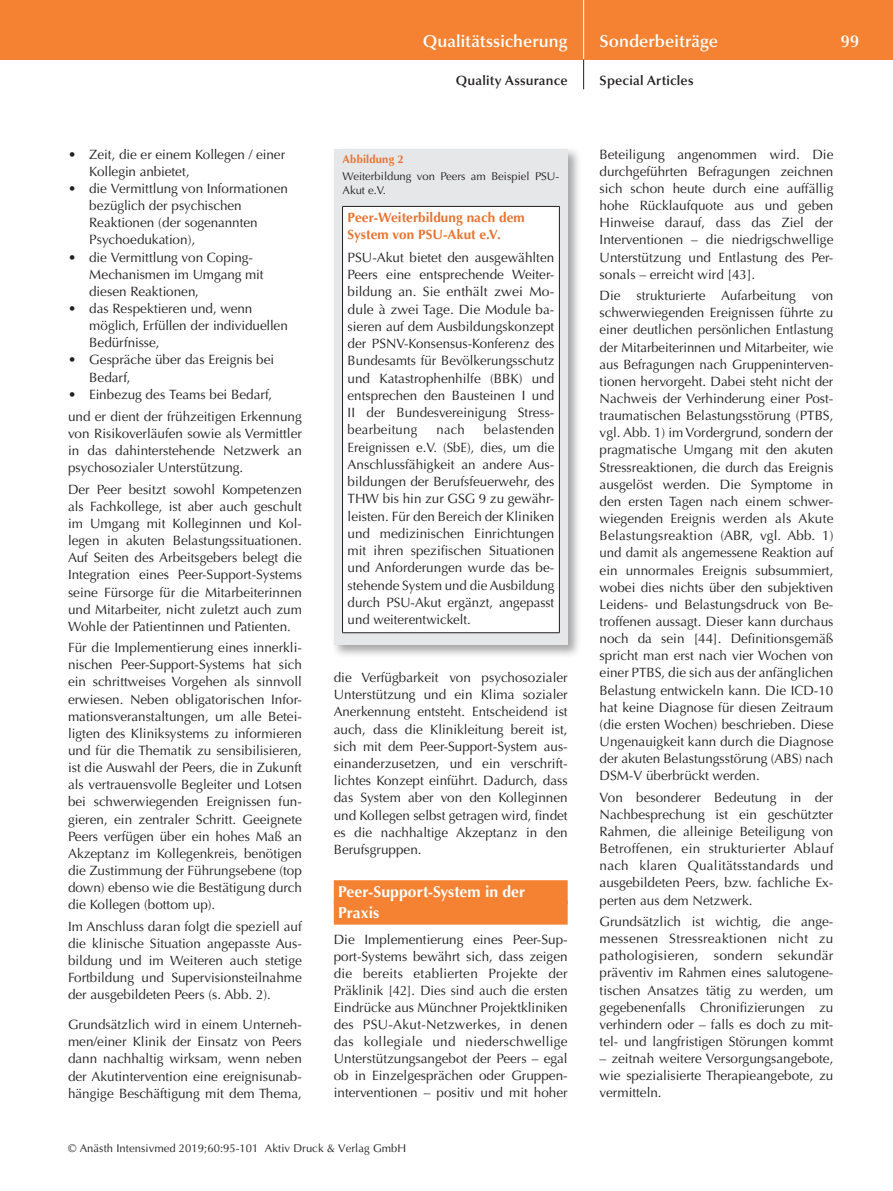
<style>
.page{position:relative;width:893px;height:1191px;background:#fff}
.page>*{position:absolute;margin:0;border:0;box-sizing:border-box;transform-origin:0 0}
.t1{font:600 17.25px "Optima";letter-spacing:.005em;color:#fff}
.t2{font:700 15.75px/20.4px "Optima";color:#fff}
.t3{font:13.5px/17.1px "Optima";color:#231f20;text-align:justify}
.t4{font:700 13.5px/17.2px "Optima";letter-spacing:.005em;color:#e8732f}
.t5{font:600 13.5px "Optima";letter-spacing:.015em;color:#231f20}
.t6{font:11.25px/13.5px "Optima";letter-spacing:.005em;color:#231f20}
.t7{font:700 11.25px "Optima";letter-spacing:.015em;color:#e8732f}
</style>
<div class="page">
<div style="left:0;top:0;width:893px;height:60px;background:#f48232"></div>
<hr style="left:583px;top:0;width:1px;height:60px;background:#fff">
<svg style="left:583px;top:60px;width:1px;height:29px"></svg>
<div style="left:332px;top:147px;width:250px;height:512px;background:#231f20;opacity:.4"></div>
<div style="left:334px;top:149px;width:234px;height:495px;background:#e6e7e9"></div>
<div style="left:343px;top:206px;width:216px;height:427px;background:#fff"></div>
<hr style="left:342px;top:206px;width:218px;height:1px;background:#231f20">
<hr style="left:342px;top:207px;width:1px;height:425px;background:#231f20">
<hr style="left:559px;top:207px;width:1px;height:425px;background:#231f20">
<hr style="left:342px;top:632px;width:218px;height:1px;background:#231f20">
<div style="left:334px;top:880px;width:234px;height:24px;background:#f48232"></div>
<div style="left:334px;top:900px;width:234px;height:24px;background:#f48232"></div>
<p class="t3" style="left:89px;top:146px;width:197px;text-indent:-21px">• Zeit, die er einem Kollegen / einer<br>Kollegin anbietet,</p>
<p class="t3" style="left:89px;top:180px;width:200px;text-align:left;text-indent:-21px">• die Vermittlung von Informationen bezüglich der psychischen<br>Reaktionen (der sogenannten<br>Psychoedukation),</p>
<p class="t3" style="left:89px;top:249px;width:176px;text-align:left;text-indent:-21px">• die Vermittlung von Coping-<br>Mechanismen im Umgang mit diesen Reaktionen,</p>
<p class="t3" style="left:89px;top:300px;width:200px;text-align:left;text-indent:-21px">• das Respektieren und, wenn möglich, Erfüllen der individuellen<br>Bedürfnisse,</p>
<p class="t3" style="left:89px;top:351px;width:186px;text-indent:-21px">• Gespräche über das Ereignis bei<br>Bedarf,</p>
<p class="t3" style="left:68px;top:383px;width:235px;line-height:22.2px">• Einbezug des Teams bei Bedarf,<br>und er dient der frühzeitigen Erkennung</p>
<p class="t3" style="left:68px;top:425px;width:235px">von Risikoverläufen sowie als Vermittler in das dahinterstehende Netzwerk an psychosozialer Unterstützung.</p>
<p class="t3" style="left:68px;top:481px;width:235px">Der Peer besitzt sowohl Kompetenzen als Fachkollege, ist aber auch geschult im Umgang mit Kolleginnen und Kol&shy;legen in akuten Belastungssituationen.<br>Auf Seiten des Arbeitsgebers belegt die Integration eines Peer-Support-Systems seine Fürsorge für die Mitarbeiterinnen und Mitarbeiter, nicht zuletzt auch zum Wohle der Patientinnen und Patienten.</p>
<p class="t3" style="left:68px;top:639px;width:235px">Für die Implementierung eines innerkli&shy;nischen Peer-Support-Systems hat sich ein schrittweises Vorgehen als sinnvoll erwiesen. Neben obligatorischen Infor&shy;mationsveranstaltungen, um alle Betei&shy;ligten des Kliniksystems zu informieren und für die Thematik zu sensibilisieren, ist die Auswahl der Peers, die in Zukunft als vertrauensvolle Begleiter und Lotsen bei schwerwiegenden Ereignissen fun&shy;gieren, ein zentraler Schritt. Geeignete Peers verfügen über ein hohes Maß an Akzeptanz im Kollegenkreis, benötigen die Zustimmung der Führungsebene (top down) ebenso wie die Bestätigung durch die Kollegen (bottom up).</p>
<p class="t3" style="left:68px;top:917px;width:235px">Im Anschluss daran folgt die speziell auf die klinische Situation angepasste Aus&shy;bildung und im Weiteren auch stetige Fortbildung und Supervisionsteilnahme der ausgebildeten Peers (s. Abb. 2).</p>
<p class="t3" style="left:68px;top:1016px;width:235px">Grundsätzlich wird in einem Unterneh&shy;men/einer Klinik der Einsatz von Peers dann nachhaltig wirksam, wenn neben der Akutintervention eine ereignisunab&shy;hängige Beschäftigung mit dem Thema,</p>
<p class="t1" style="left:423px;top:31px;width:146px">Qualitätssicherung</p>
<p class="t5" style="left:456px;top:73px;width:113px">Quality Assurance</p>
<p class="t7" style="left:343px;top:153px;width:63px">Abbildung 2</p>
<p class="t6" style="left:343px;top:170px;width:218px">Weiterbildung von Peers am Beispiel PSU-<br>Akut e.V.</p>
<p class="t4" style="left:348px;top:209px;width:179px">Peer-Weiterbildung nach dem<br>System von PSU-Akut e.V.</p>
<p class="t3" style="left:348px;top:249px;width:208px">PSU-Akut bietet den ausgewählten Peers eine entsprechende Weiter&shy;bildung an. Sie enthält zwei Mo&shy;dule à zwei Tage. Die Module ba&shy;sieren auf dem Ausbildungskonzept der PSNV-Konsensus-Konferenz des Bundesamts für Bevölkerungsschutz und Katastrophenhilfe (BBK) und entsprechen den Bausteinen I und II der Bundesvereinigung Stress&shy;bearbeitung</p>
<p class="t3" style="left:348px;top:421px;width:208px;text-indent:136px">belastenden Ereignissen e.V. (SbE), dies, um die Anschlussfähigkeit an andere Aus&shy;bildungen der Berufsfeuerwehr, des THW bis hin zur GSG 9 zu gewähr&shy;leisten. Für den Bereich der Kliniken und medizinischen Einrichtungen mit ihren spezifischen Situationen und Anforderungen wurde das be&shy;stehende System und die Ausbildung durch PSU-Akut ergänzt, angepasst und weiterentwickelt.</p>
<p class="t3" style="left:436px;top:421px;width:30px">nach</p>
<p class="t3" style="left:334px;top:669px;width:235px">die Verfügbarkeit von psychosozialer Unterstützung und ein Klima sozialer Anerkennung entsteht. Entscheidend ist auch, dass die Klinikleitung bereit ist, sich mit dem Peer-Support-System aus&shy;einanderzusetzen, und ein verschrift&shy;lichtes Konzept einführt. Dadurch, dass das System aber von den Kolleginnen und Kollegen selbst getragen wird, findet es die nachhaltige Akzeptanz in den Berufsgruppen.</p>
<p class="t2" style="left:338px;top:882px;width:189px">Peer-Support-System in der<br>Praxis</p>
<p class="t3" style="left:334px;top:931px;width:235px">Die Implementierung eines Peer-Sup&shy;port-Systems bewährt sich, dass zeigen die bereits etablierten Projekte der Präklinik [42]. Dies sind auch die ersten Eindrücke aus Münchner Projektkliniken des PSU-Akut-Netzwerkes, in denen das kollegiale und niederschwellige Unterstützungsangebot der Peers – egal ob in Einzelgesprächen oder Gruppen&shy;interventionen – positiv und mit hoher</p>
<p class="t6" style="left:68px;top:1142px;width:340px">© Anästh Intensivmed 2019;60:95-101 Aktiv Druck &amp; Verlag GmbH</p>
<p class="t1" style="left:600px;top:31px;width:120px">Sonderbeiträge</p>
<p class="t1" style="left:841px;top:31px;width:20px">99</p>
<p class="t5" style="left:600px;top:73px;width:95px">Special Articles</p>
<p class="t3" style="left:600px;top:146px;width:235px">Beteiligung angenommen wird. Die durchgeführten Befragungen zeichnen sich schon heute durch eine auffällig hohe Rücklaufquote aus und geben Hinweise darauf, dass das Ziel der Interventionen – die niedrigschwellige Unterstützung und Entlastung des Per&shy;sonals – erreicht wird [43].</p>
<p class="t3" style="left:600px;top:287px;width:235px">Die strukturierte Aufarbeitung von schwerwiegenden Ereignissen führte zu einer deutlichen persönlichen Entlastung der Mitarbeiterinnen und Mitarbeiter, wie aus Befragungen nach Gruppeninterven&shy;tionen hervorgeht. Dabei steht nicht der Nachweis der Verhinderung einer Post&shy;traumatischen Belastungsstörung (PTBS, vgl. Abb. 1) im Vordergrund, sondern der pragmatische Umgang mit den akuten Stressreaktionen, die durch das Ereignis ausgelöst werden. Die Symptome in den ersten Tagen nach einem schwer&shy;wiegenden Ereignis werden als Akute Belastungsreaktion (ABR, vgl. Abb. 1) und damit als angemessene Reaktion auf ein unnormales Ereignis subsummiert, wobei dies nichts über den subjektiven Leidens- und Belastungsdruck von Be&shy;troffenen aussagt. Dieser kann durchaus noch da sein [44]. Definitionsgemäß spricht man erst nach vier Wochen von einer PTBS, die sich aus der anfänglichen Belastung entwickeln kann. Die ICD-10 hat keine Diagnose für diesen Zeitraum (die ersten Wochen) beschrieben. Diese Ungenauigkeit kann durch die Diagnose der akuten Belastungsstörung (ABS) nach DSM-V überbrückt werden.</p>
<p class="t3" style="left:600px;top:789px;width:235px">Von besonderer Bedeutung in der Nachbesprechung ist ein geschützter Rahmen, die alleinige Beteiligung von Betroffenen, ein strukturierter Ablauf nach klaren Qualitätsstandards und ausgebildeten Peers, bzw. fachliche Ex&shy;perten aus dem Netzwerk.</p>
<p class="t3" style="left:600px;top:913px;width:235px">Grundsätzlich ist wichtig, die ange&shy;messenen Stressreaktionen nicht zu pathologisieren, sondern sekundär präventiv im Rahmen eines salutogene&shy;tischen Ansatzes tätig zu werden, um gegebenenfalls Chronifizierungen zu verhindern oder – falls es doch zu mit&shy;tel- und langfristigen Störungen kommt</p>
<p class="t3" style="left:600px;top:1050px;width:235px">– zeitnah weitere Versorgungsangebote, wie spezialisierte Therapieangebote, zu vermitteln.</p>
</div>
